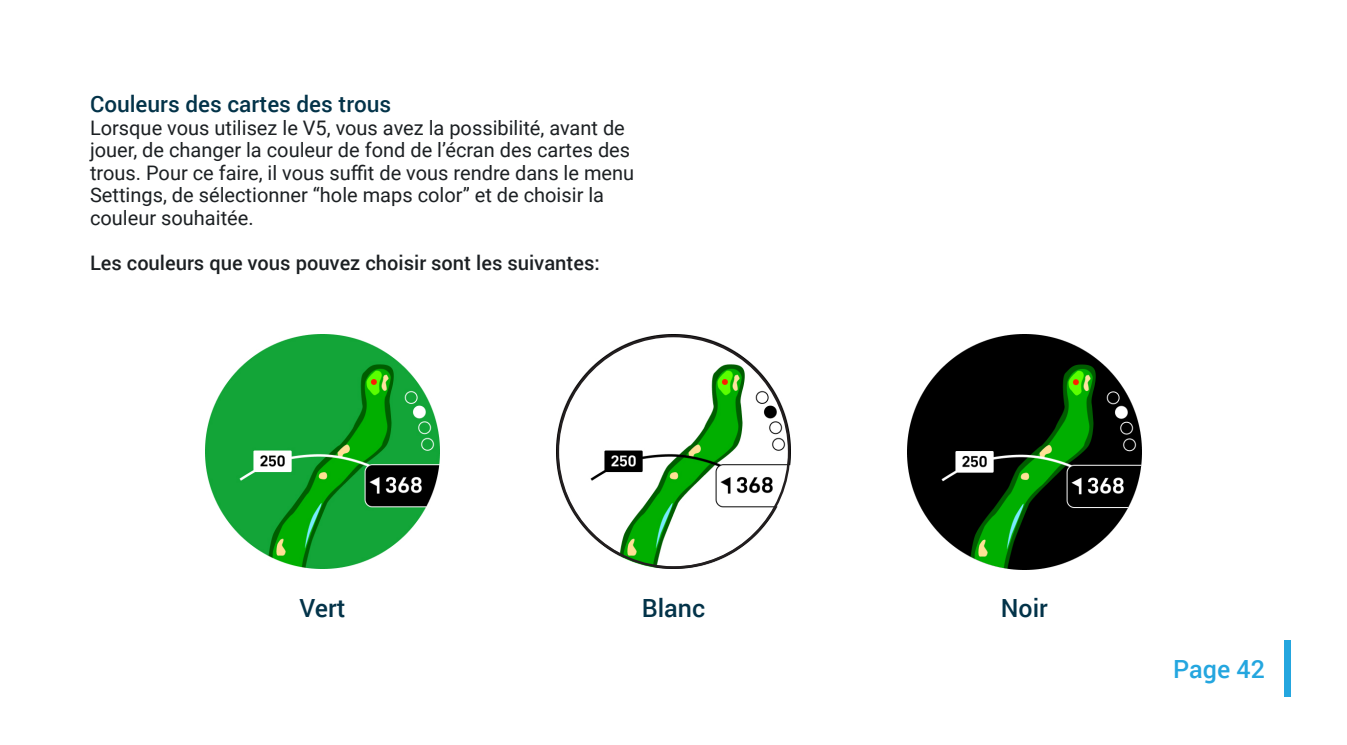
<style>
.page{position:relative;width:1347px;height:745px;background:#fff}
.page>*{position:absolute;margin:0;border:0;box-sizing:border-box;transform-origin:0 0}
.t1{font:500 25px "Roboto";color:#033349}
.t2{font:500 25px "Roboto";color:#24a6df}
.Body_Paragraphs_1{font:500 22.5px "Roboto";color:#033349}
.Body_Paragraphs_1-2{font:20px/22.5px "Roboto";color:#1c2023}
.Body_Paragraphs_1-3{font:500 20px "Roboto";color:#1c2023}
</style>
<div class="page">
<div style="left:1284px;top:640px;width:6px;height:56px;background:#24a6df"></div>
<img style="left:907px;top:334px;width:234px;height:235px">
<img style="left:206px;top:334px;width:233px;height:234px">
<img style="left:556px;top:334px;width:234px;height:234px">
<p class="Body_Paragraphs_1" style="left:90px;top:88px;width:303px">Couleurs des cartes des trous</p>
<p class="Body_Paragraphs_1-2" style="left:90px;top:116px;width:546px">Lorsque vous utilisez le V5, vous avez la possibilité, avant de jouer, de changer la couleur de fond de l’écran des cartes des trous. Pour ce faire, il vous suffit de vous rendre dans le menu Settings, de sélectionner “hole maps color” et de choisir la couleur souhaitée.</p>
<p class="Body_Paragraphs_1-3" style="left:90px;top:249px;width:511px">Les couleurs que vous pouvez choisir sont les suivantes:</p>
<p class="t1" style="left:299px;top:590px;width:48px">Vert</p>
<p class="t1" style="left:642px;top:590px;width:65px">Blanc</p>
<p class="t1" style="left:1000px;top:590px;width:49px">Noir</p>
<p class="t2" style="left:1173px;top:651px;width:93px">Page 42</p>
</div>
